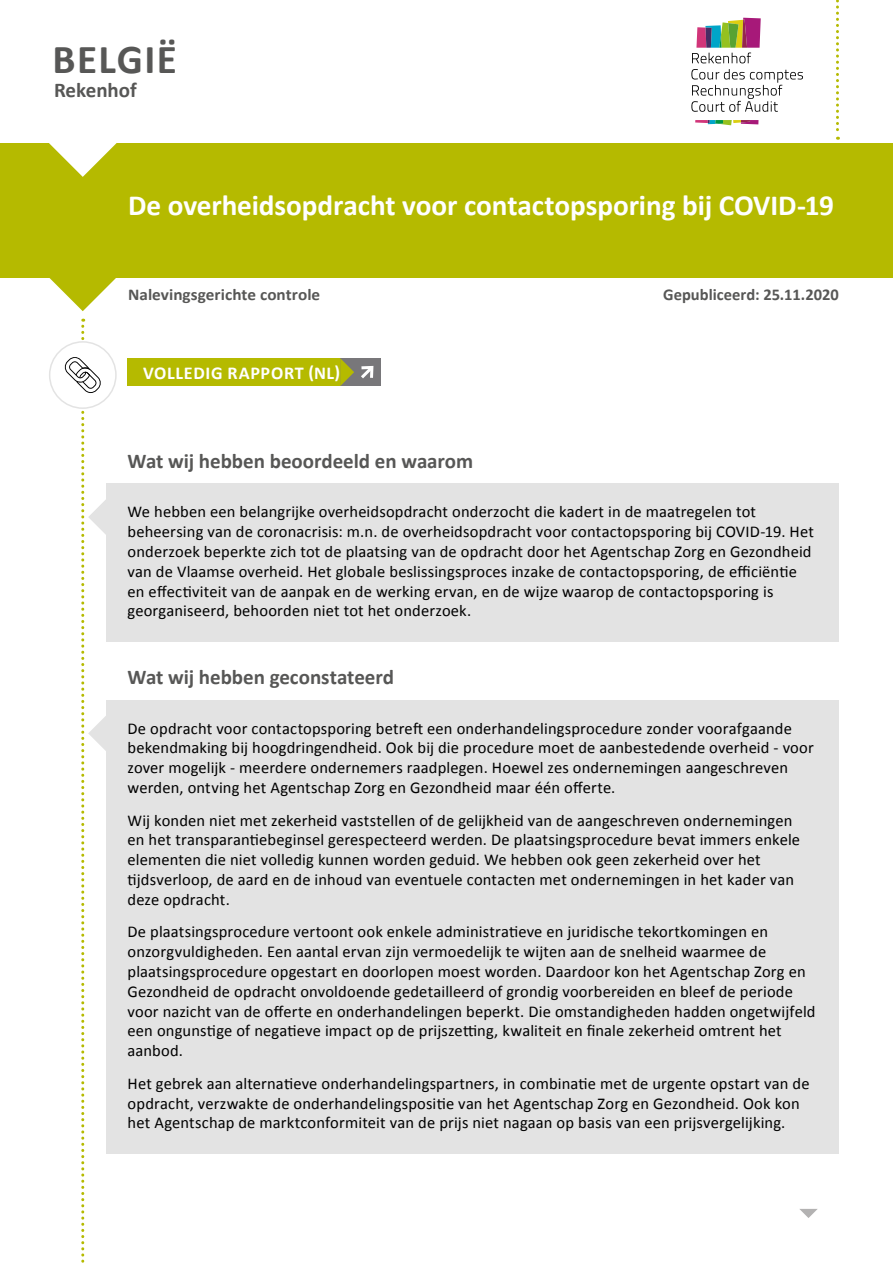
<style>
.page{position:relative;width:893px;height:1263px;background:#fff}
.page>*{position:absolute;margin:0;border:0;box-sizing:border-box;transform-origin:0 0}
.t1{font:700 41.25px "Calibri";letter-spacing:.035em;color:#575756}
.t2{font:700 29.25px "Calibri";letter-spacing:-.005em;color:#fff}
.t3{font:700 21px "Calibri";letter-spacing:-.005em;color:#575756}
.t4{font:700 18.15px "Calibri";letter-spacing:.04em;color:#fff}
.t5{font:16.5px/19.8px "Calibri";letter-spacing:.01em;color:#000}
.t6{font:700 16.5px "Calibri";color:#575756;scale:1.04 1}
.t7{font:700 16.5px "Calibri";color:#575756}
</style>
<div class="page">
<svg style="left:695px;top:120px;width:63px;height:5px"></svg>
<svg style="left:692px;top:18px;width:69px;height:45px"></svg>
<svg style="left:691px;top:69px;width:112px;height:43px"></svg>
<div style="left:0;top:143px;width:893px;height:134px;background:#b5ba00"></div>
<svg style="left:49px;top:277px;width:68px;height:34px"></svg>
<div style="left:106px;top:484px;width:733px;height:158px;background:#e3e3e3"></div>
<div style="left:106px;top:700px;width:733px;height:118px;background:#e3e3e3"></div>
<div style="left:106px;top:792px;width:733px;height:138px;background:#e3e3e3"></div>
<div style="left:106px;top:904px;width:733px;height:177px;background:#e3e3e3"></div>
<div style="left:106px;top:1055px;width:733px;height:99px;background:#e3e3e3"></div>
<svg style="left:799px;top:1209px;width:19px;height:9px"></svg>
<svg style="left:49px;top:143px;width:68px;height:34px"></svg>
<div style="left:49px;top:341px;width:68px;height:68px;border:2px solid #e3e3e3;border-radius:50%"></div>
<svg style="left:64px;top:319px;width:43px;height:944px"></svg>
<svg style="left:836px;top:0;width:3px;height:140px"></svg>
<svg style="left:128px;top:358px;width:253px;height:28px;background:#aeb212"></svg>
<p class="t1" style="left:53px;top:34px;width:126px">BELGIË</p>
<p class="t3" style="left:54px;top:77px;width:84px">Rekenhof</p>
<h1 class="t2" style="left:128px;top:187px;width:707px">De overheidsopdracht voor contactopsporing bij COVID-19</h1>
<p class="t6" style="left:128px;top:284px;width:186px">Nalevingsgerichte controle</p>
<p class="t7" style="left:663px;top:284px;width:177px">Gepubliceerd: 25.11.2020</p>
<p class="t4" style="left:143px;top:362px;width:199px">VOLLEDIG RAPPORT (NL)</p>
<h2 class="t3" style="left:128px;top:448px;width:347px">Wat wij hebben beoordeeld en waarom</h2>
<p class="t5" style="left:128px;top:501px;width:688px">We hebben een belangrijke overheidsopdracht onderzocht die kadert in de maatregelen tot beheersing van de coronacrisis: m.n. de overheidsopdracht voor contactopsporing bij COVID-19. Het onderzoek beperkte zich tot de plaatsing van de opdracht door het Agentschap Zorg en Gezondheid van de Vlaamse overheid. Het globale beslissingsproces inzake de contactopsporing, de efficiëntie en effectiviteit van de aanpak en de werking ervan, en de wijze waarop de contactopsporing is georganiseerd, behoorden niet tot het onderzoek.</p>
<h2 class="t3" style="left:128px;top:664px;width:268px">Wat wij hebben geconstateerd</h2>
<p class="t5" style="left:128px;top:717px;width:688px">De opdracht voor contactopsporing betreft een onderhandelingsprocedure zonder voorafgaande bekendmaking bij hoogdringendheid. Ook bij die procedure moet de aanbestedende overheid - voor zover mogelijk - meerdere ondernemers raadplegen. Hoewel zes ondernemingen aangeschreven werden, ontving het Agentschap Zorg en Gezondheid maar één offerte.</p>
<p class="t5" style="left:128px;top:809px;width:674px">Wij konden niet met zekerheid vaststellen of de gelijkheid van de aangeschreven ondernemingen en het transparantiebeginsel gerespecteerd werden. De plaatsingsprocedure bevat immers enkele elementen die niet volledig kunnen worden geduid. We hebben ook geen zekerheid over het tijdsverloop, de aard en de inhoud van eventuele contacten met ondernemingen in het kader van deze opdracht.</p>
<p class="t5" style="left:128px;top:921px;width:690px">De plaatsingsprocedure vertoont ook enkele administratieve en juridische tekortkomingen en onzorgvuldigheden. Een aantal ervan zijn vermoedelijk te wijten aan de snelheid waarmee de plaatsingsprocedure opgestart en doorlopen moest worden. Daardoor kon het Agentschap Zorg en Gezondheid de opdracht onvoldoende gedetailleerd of grondig voorbereiden en bleef de periode voor nazicht van de offerte en onderhandelingen beperkt. Die omstandigheden hadden ongetwijfeld een ongunstige of negatieve impact op de prijszetting, kwaliteit en finale zekerheid omtrent het aanbod.</p>
<p class="t5" style="left:128px;top:1072px;width:684px">Het gebrek aan alternatieve onderhandelingspartners, in combinatie met de urgente opstart van de opdracht, verzwakte de onderhandelingspositie van het Agentschap Zorg en Gezondheid. Ook kon het Agentschap de marktconformiteit van de prijs niet nagaan op basis van een prijsvergelijking.</p>
</div>
